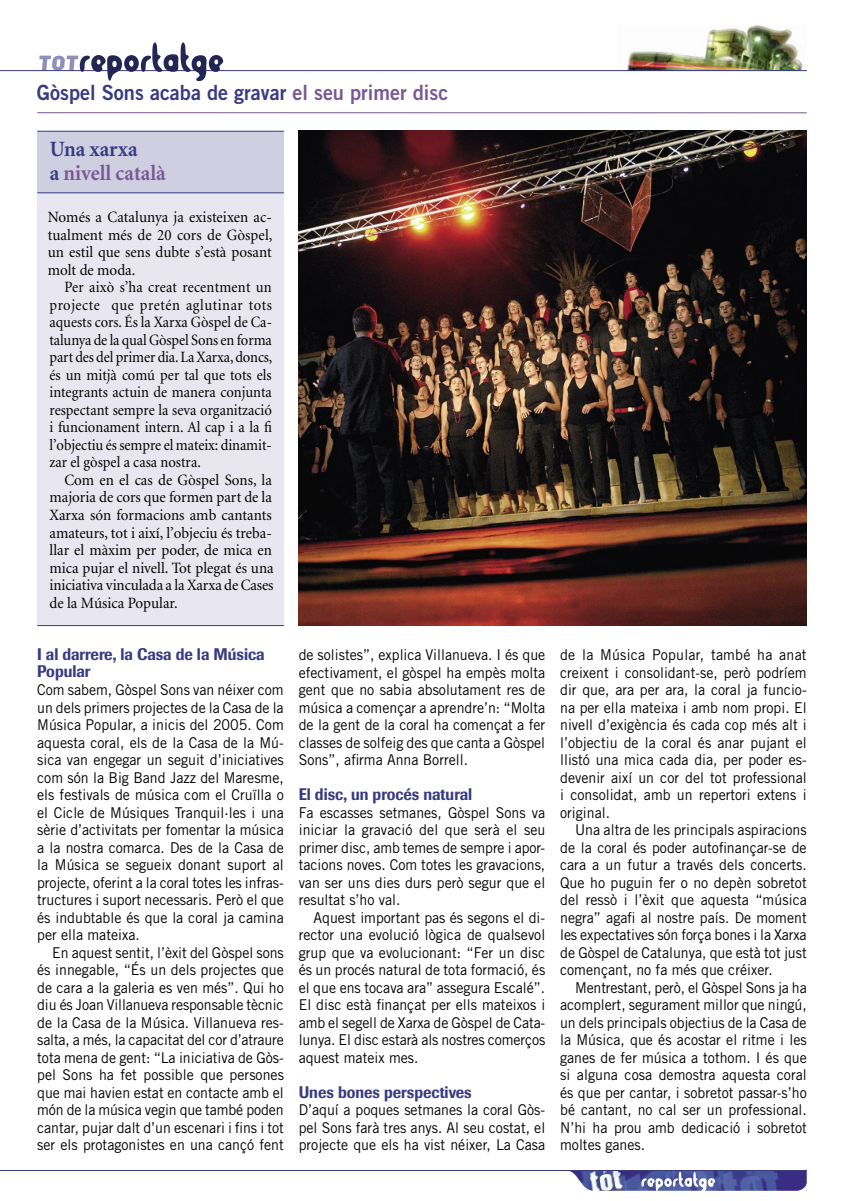
<style>
.page{position:relative;width:844px;height:1201px;background:#fff}
.page>*{position:absolute;margin:0;border:0;box-sizing:border-box;transform-origin:0 0}
.TITULAR_Minion_1col{font:700 21.88px/24.5px "Minion";color:#785995;scale:.95 1}
.TITULAR_Trade_1_Cols{font:21px "Trade Gothic Bold Two";color:#383b82;scale:.95 1}
.TITOLETS_imago{font:500 16.62px/16.6px "Imago";color:#383b82;scale:.9 1}
.TEXT_Minion{font:15.75px/17.5px "Minion";letter-spacing:-.005em;color:#000;text-align:justify;scale:.92 1}
.TEXT_Minion-2{font:15.75px/17.5px "Minion";letter-spacing:-.005em;color:#000;text-align:justify;scale:.95 1}
.TEXT_Minion_1er{font:15.75px/17.5px "Minion";color:#000;text-align:justify;scale:.95 1}
.TEXT_Trade{font:14.88px/17.5px "Trade Gothic";color:#000;text-align:justify;scale:.95 1}
.TEXT_Trade_1er{font:14.88px/17.5px "Trade Gothic";color:#000;text-align:justify;scale:.95 1}
.s1{color:#785995}
.s2{color:#383b82}
</style>
<div class="page">
<img style="left:298px;top:131px;width:508px;height:495px">
<img style="left:570px;top:1171px;width:236px;height:19px">
<img style="left:627px;top:26px;width:176px;height:44px">
<hr style="left:0;top:70px;width:806px;height:1px;background:#383b82">
<hr style="left:0;top:1170px;width:806px;height:1px;background:#383b82">
<hr style="left:37px;top:112px;width:769px;height:1px;background:#785995">
<svg style="left:39px;top:42px;width:184px;height:39px"></svg>
<svg style="left:641px;top:1171px;width:74px;height:20px"></svg>
<div style="left:37px;top:147px;width:247px;height:479px;background:#e8e6f0"></div>
<div style="left:37px;top:131px;width:247px;height:62px;background:#d0cee1"></div>
<hr style="left:37px;top:192px;width:247px;height:1px;background:#383b82">
<hr style="left:37px;top:131px;width:247px;height:1px;background:#383b82">
<hr style="left:37px;top:625px;width:247px;height:1px;background:#383b82">
<p class="TITULAR_Trade_1_Cols" style="left:37px;top:79px;width:434px">Gòspel Sons acaba de gravar <span class="s1">el seu primer disc</span></p>
<p class="TITULAR_Minion_1col" style="left:50px;top:137px;width:124px"><span class="s2">Una xarxa<br>a</span> nivell català</p>
<p class="TEXT_Minion_1er" style="left:48px;top:209px;width:238px">Només a Catalunya ja existeixen ac&shy;tualment més de 20 cors de Gòspel, un estil que sens dubte s’està posant molt de moda.</p>
<p class="TEXT_Minion" style="left:49px;top:279px;width:244px;text-indent:15px">Per això s’ha creat recentment un projecte que pretén aglutinar tots aquests cors. És la Xarxa Gòspel de Ca&shy;talunya de la qual Gòspel Sons en forma part des del primer dia. La Xarxa, doncs, és un mitjà comú per tal que tots els integrants actuin de manera conjunta respectant sempre la seva organització i funcionament intern. Al cap i a la fi l’objectiu és sempre el mateix: dinamit&shy;zar el gòspel a casa nostra.</p>
<p class="TEXT_Minion-2" style="left:49px;top:472px;width:237px;text-indent:15px">Com en el cas de Gòspel Sons, la majoria de cors que formen part de la Xarxa són formacions amb cantants amateurs, tot i així, l’objeciu és treba&shy;llar el màxim per poder, de mica en mica pujar el nivell. Tot plegat és una iniciativa vinculada a la Xarxa de Cases de la Música Popular.</p>
<p class="TITOLETS_imago" style="left:37px;top:646px;width:254px">I al darrere, la Casa de la Música<br>Popular</p>
<p class="TEXT_Trade_1er" style="left:37px;top:681px;width:261px">Com sabem, Gòspel Sons van néixer com un dels primers projectes de la Casa de la Música Popular, a inicis del 2005. Com aquesta coral, els de la Casa de la Mú&shy;sica van engegar un seguit d’iniciatives com són la Big Band Jazz del Maresme, els festivals de música com el Cruïlla o el Cicle de Músiques Tranquil·les i una sèrie d’activitats per fomentar la música a la nostra comarca. Des de la Casa de la Música se segueix donant suport al projecte, oferint a la coral totes les infras&shy;tructures i suport necessaris. Però el que és indubtable és que la coral ja camina per ella mateixa.</p>
<p class="TEXT_Trade" style="left:37px;top:943px;width:261px;text-indent:15px">En aquest sentit, l’èxit del Gòspel sons és innegable, “És un dels projectes que de cara a la galeria es ven més”. Qui ho diu és Joan Villanueva responsable tècnic de la Casa de la Música. Villanueva res&shy;salta, a més, la capacitat del cor d’atraure tota mena de gent: “La iniciativa de Gòs&shy;pel Sons ha fet possible que persones que mai havien estat en contacte amb el món de la música vegin que també poden cantar, pujar dalt d’un escenari i fins i tot ser els protagonistes en una cançó fent</p>
<p class="TEXT_Trade" style="left:298px;top:646px;width:261px">de solistes”, explica Villanueva. I és que efectivament, el gòspel ha empès molta gent que no sabia absolutament res de música a començar a aprendre’n: “Molta de la gent de la coral ha començat a fer classes de solfeig des que canta a Gòspel Sons”, afirma Anna Borrell.</p>
<p class="TITOLETS_imago" style="left:298px;top:786px;width:194px">El disc, un procés natural</p>
<p class="TEXT_Trade_1er" style="left:298px;top:803px;width:261px">Fa escasses setmanes, Gòspel Sons va iniciar la gravació del que serà el seu primer disc, amb temes de sempre i apor&shy;tacions noves. Com totes les gravacions, van ser uns dies durs però segur que el resultat s’ho val.</p>
<p class="TEXT_Trade" style="left:298px;top:908px;width:261px;text-indent:15px">Aquest important pas és segons el di&shy;rector una evolució lògica de qualsevol grup que va evolucionant: “Fer un disc és un procés natural de tota formació, és el que ens tocava ara” assegura Escalé”.<br>El disc està finançat per ells mateixos i amb el segell de Xarxa de Gòspel de Cata&shy;lunya. El disc estarà als nostres comerços aquest mateix mes.</p>
<p class="TITOLETS_imago" style="left:298px;top:1083px;width:194px">Unes bones perspectives</p>
<p class="TEXT_Trade_1er" style="left:298px;top:1101px;width:261px">D’aquí a poques setmanes la coral Gòs&shy;pel Sons farà tres anys. Al seu costat, el projecte que els ha vist néixer, La Casa</p>
<p class="TEXT_Trade_1er" style="left:560px;top:646px;width:261px">de la Música Popular, també ha anat creixent i consolidant-se, però podríem dir que, ara per ara, la coral ja funcio&shy;na per ella mateixa i amb nom propi. El nivell d’exigència és cada cop més alt i l’objectiu de la coral és anar pujant el llistó una mica cada dia, per poder es&shy;devenir així un cor del tot professional i consolidat, amb un repertori extens i original.</p>
<p class="TEXT_Trade" style="left:560px;top:821px;width:261px;text-indent:15px">Una altra de les principals aspiracions de la coral és poder autofinançar-se de cara a un futur a través dels concerts.<br>Que ho puguin fer o no depèn sobretot del ressò i l’èxit que aquesta “música negra” agafi al nostre país. De moment les expectatives són força bones i la Xarxa de Gòspel de Catalunya, que està tot just començant, no fa més que créixer.</p>
<p class="TEXT_Trade" style="left:560px;top:978px;width:261px;text-indent:15px">Mentrestant, però, el Gòspel Sons ja ha acomplert, segurament millor que ningú, un dels principals objectius de la Casa de la Música, que és acostar el ritme i les ganes de fer música a tothom. I és que si alguna cosa demostra aquesta coral és que per cantar, i sobretot passar-s’ho bé cantant, no cal ser un professional.<br>N’hi ha prou amb dedicació i sobretot moltes ganes.</p>
</div>
